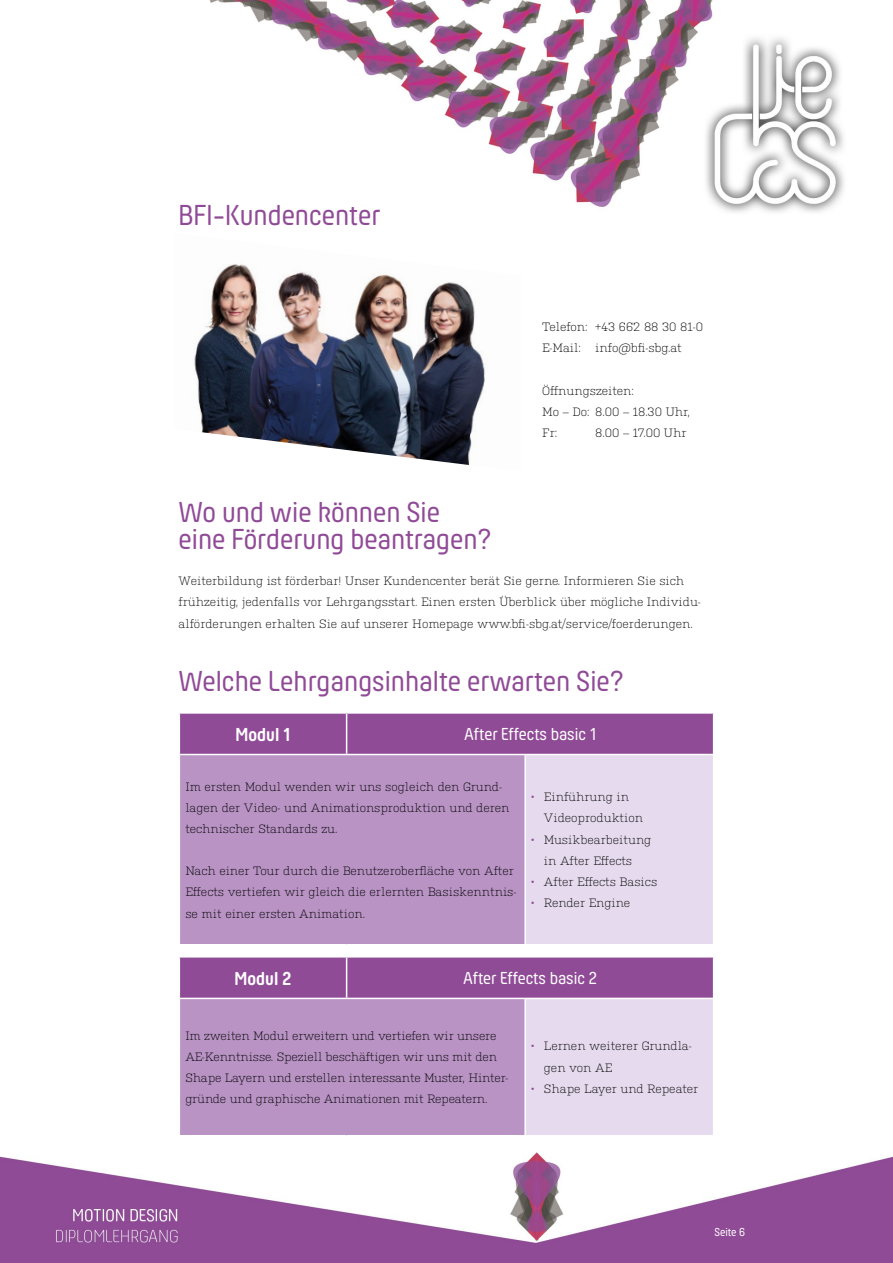
<style>
.page{position:relative;width:893px;height:1263px;background:#fff}
.page>*{position:absolute;margin:0;border:0;box-sizing:border-box;transform-origin:0 0}
.t1{font:30px/27px "Hansom FY";color:#904b97}
.t2{font:700 19.5px "Hansom FY";color:#fff}
.t3{font:18px "Hansom FY";color:#fff}
.t4{font:300 12px/21.1px "Kulturista";color:#000}
.t5{font:12px "Hansom FY";color:#fff}
.s1{color:#904b97}
</style>
<div class="page">
<img style="left:0;top:0;width:893px;height:1263px">
<div style="left:179px;top:713px;width:168px;height:41px;background:#904b97"></div>
<div style="left:347px;top:713px;width:367px;height:41px;background:#904b97"></div>
<div style="left:179px;top:754px;width:346px;height:191px;background:#b893c4"></div>
<div style="left:525px;top:754px;width:189px;height:191px;background:#e6dbee"></div>
<hr style="left:179px;top:714px;width:1px;height:40px;background:#fff">
<hr style="left:179px;top:754px;width:1px;height:190px;background:#fff">
<hr style="left:179px;top:944px;width:168px;height:1px;background:#fff">
<hr style="left:347px;top:944px;width:178px;height:1px;background:#fff">
<hr style="left:346px;top:714px;width:1px;height:40px;background:#fff">
<hr style="left:713px;top:714px;width:1px;height:40px;background:#fff">
<hr style="left:524px;top:755px;width:2px;height:189px;background:#fff">
<hr style="left:713px;top:754px;width:1px;height:190px;background:#fff">
<hr style="left:525px;top:944px;width:189px;height:1px;background:#fff">
<hr style="left:179px;top:712px;width:168px;height:2px;background:#fff">
<hr style="left:347px;top:712px;width:178px;height:2px;background:#fff">
<hr style="left:525px;top:712px;width:189px;height:2px;background:#fff">
<hr style="left:180px;top:754px;width:167px;height:1px;background:#fff">
<hr style="left:347px;top:754px;width:178px;height:1px;background:#fff">
<hr style="left:525px;top:754px;width:188px;height:1px;background:#fff">
<div style="left:179px;top:957px;width:168px;height:41px;background:#904b97"></div>
<div style="left:347px;top:957px;width:367px;height:41px;background:#904b97"></div>
<div style="left:179px;top:998px;width:346px;height:138px;background:#b893c4"></div>
<div style="left:525px;top:998px;width:189px;height:138px;background:#e6dbee"></div>
<hr style="left:179px;top:957px;width:1px;height:41px;background:#fff">
<hr style="left:179px;top:998px;width:1px;height:137px;background:#fff">
<hr style="left:179px;top:1135px;width:168px;height:1px;background:#fff">
<hr style="left:347px;top:1135px;width:178px;height:1px;background:#fff">
<hr style="left:346px;top:957px;width:1px;height:41px;background:#fff">
<hr style="left:713px;top:957px;width:1px;height:41px;background:#fff">
<hr style="left:524px;top:999px;width:2px;height:136px;background:#fff">
<hr style="left:713px;top:998px;width:1px;height:137px;background:#fff">
<hr style="left:525px;top:1135px;width:189px;height:1px;background:#fff">
<hr style="left:179px;top:956px;width:168px;height:1px;background:#fff">
<hr style="left:347px;top:956px;width:178px;height:1px;background:#fff">
<hr style="left:525px;top:956px;width:189px;height:1px;background:#fff">
<hr style="left:180px;top:998px;width:167px;height:1px;background:#fff">
<hr style="left:347px;top:998px;width:178px;height:1px;background:#fff">
<hr style="left:525px;top:998px;width:188px;height:1px;background:#fff">
<img style="left:174px;top:233px;width:347px;height:237px">
<h1 class="t1" style="left:179px;top:201px;width:203px">BFI-Kundencenter</h1>
<p class="t4" style="left:542px;top:315px;width:162px">Telefon: +43 662 88 30 81-0<br>E-Mail: info@bfi-sbg.at</p>
<p class="t4" style="left:542px;top:379px;width:149px">Öffnungszeiten:<br>Mo – Do: 8.00 – 18.30 Uhr,<br>Fr:</p>
<p class="t4" style="left:595px;top:421px;width:93px">8.00 – 17.00 Uhr</p>
<h1 class="t1" style="left:179px;top:498px;width:314px">Wo und wie können Sie eine Förderung beantragen?</h1>
<p class="t4" style="left:179px;top:569px;width:524px">Weiterbildung ist förderbar! Unser Kundencenter berät Sie gerne. Informieren Sie sich frühzeitig, jedenfalls vor Lehrgangsstart. Einen ersten Überblick über mögliche Individu&shy;alförderungen erhalten Sie auf unserer Homepage www.bfi-sbg.at/service/foerderungen.</p>
<h1 class="t1" style="left:179px;top:667px;width:447px">Welche Lehrgangsinhalte erwarten Sie?</h1>
<h2 class="t2" style="left:236px;top:723px;width:56px">Modul 1</h2>
<h3 class="t3" style="left:464px;top:724px;width:133px">After Effects basic 1</h3>
<p class="t4" style="left:185px;top:775px;width:326px">Im ersten Modul wenden wir uns sogleich den Grund&shy;lagen der Video- und Animationsproduktion und deren technischer Standards zu.</p>
<p class="t4" style="left:185px;top:859px;width:333px">Nach einer Tour durch die Benutzeroberfläche von After<br>Effects vertiefen wir gleich die erlernten Basiskenntnis&shy;se mit einer ersten Animation.</p>
<p class="t4" style="left:544px;top:785px;width:101px;text-indent:-13px"><span class="s1">•</span> Einführung in<br>Videoproduktion</p>
<p class="t4" style="left:531px;top:828px;width:122px;text-align:center"><span class="s1">•</span> Musikbearbeitung in After Effects</p>
<p class="t4" style="left:531px;top:870px;width:128px"><span class="s1">•</span> After Effects Basics</p>
<p class="t4" style="left:531px;top:891px;width:101px"><span class="s1">•</span> Render Engine</p>
<h2 class="t2" style="left:235px;top:967px;width:58px">Modul 2</h2>
<h3 class="t3" style="left:463px;top:968px;width:135px">After Effects basic 2</h3>
<p class="t4" style="left:185px;top:1024px;width:324px">Im zweiten Modul erweitern und vertiefen wir unsere AE-Kenntnisse. Speziell beschäftigen wir uns mit den Shape Layern und erstellen interessante Muster, Hinter&shy;gründe und graphische Animationen mit Repeatern.</p>
<p class="t4" style="left:544px;top:1034px;width:149px;text-indent:-13px"><span class="s1">•</span> Lernen weiterer Grundla&shy;gen von AE</p>
<p class="t4" style="left:531px;top:1077px;width:168px"><span class="s1">•</span> Shape Layer und Repeater</p>
<p class="t5" style="left:714px;top:1225px;width:32px">Seite 6</p>
</div>
